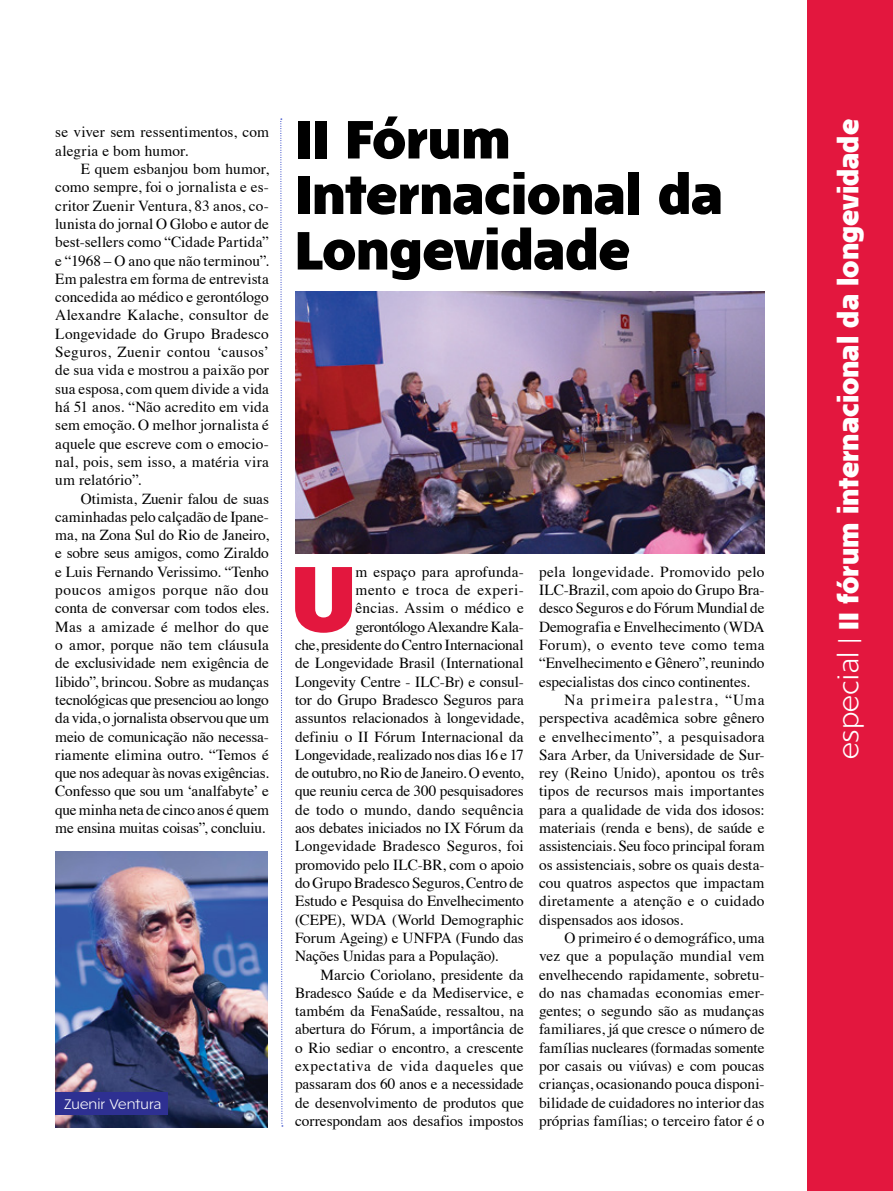
<style>
.page{position:relative;width:893px;height:1191px;background:#fff}
.page>*{position:absolute;margin:0;border:0;box-sizing:border-box;transform-origin:0 0}
.Capitular{font:90.45px "FR Hopper 730";color:#e3173e}
.Titulo{font:52.5px/55.5px "FR Hopper 730";letter-spacing:-.005em;color:#000}
.t1{font:27px "FR Hopper 730";color:#fff}
.Corpo_de_texto_padrã{font:15.3px/18.3px "Times";color:#000;text-align:justify}
.Capitular-2{font:15.3px "Times";letter-spacing:-.01em;color:#000}
.Capitular-3{font:15.3px "Times";letter-spacing:.01em;color:#000}
.Capitular-4{font:15.3px "Times";letter-spacing:.035em;color:#000}
.Capitular-5{font:15.3px "Times";letter-spacing:.015em;color:#000}
.Legenda_frase{font:13.5px "FR Hopper 330";letter-spacing:-.01em;color:#fff}
.s1{font-family:"FR Hopper 330"}
</style>
<div class="page">
<img style="left:296px;top:291px;width:469px;height:262px">
<svg style="left:280px;top:119px;width:3px;height:1007px"></svg>
<img style="left:55px;top:851px;width:213px;height:276px">
<div style="left:55px;top:1092px;width:112px;height:23px;background:#2e3092"></div>
<div style="left:807px;top:0;width:86px;height:1191px;background:#e3173e"></div>
<p class="Corpo_de_texto_padrã" style="left:55px;top:122px;width:215px">se viver sem ressentimentos, com alegria e bom humor.</p>
<p class="Corpo_de_texto_padrã" style="left:55px;top:158px;width:215px;text-indent:26px">E quem esbanjou bom humor, como sempre, foi o jornalista e es&shy;critor Zuenir Ventura, 83 anos, co&shy;lunista do jornal O Globo e autor de best-sellers como “Cidade Partida” e “1968 – O ano que não terminou”.<br>Em palestra em forma de entrevista concedida ao médico e gerontólogo Alexandre Kalache, consultor de Longevidade do Grupo Bradesco Seguros, Zuenir contou ‘causos’ de sua vida e mostrou a paixão por sua esposa, com quem divide a vida há 51 anos. “Não acredito em vida sem emoção. O melhor jornalista é aquele que escreve com o emocio&shy;nal, pois, sem isso, a matéria vira um relatório”.</p>
<p class="Corpo_de_texto_padrã" style="left:55px;top:488px;width:215px;text-indent:26px">Otimista, Zuenir falou de suas caminhadas pelo calçadão de Ipane&shy;ma, na Zona Sul do Rio de Janeiro, e sobre seus amigos, como Ziraldo e Luis Fernando Verissimo. “Tenho poucos amigos porque não dou conta de conversar com todos eles.<br>Mas a amizade é melhor do que o amor, porque não tem cláusula de exclusividade nem exigência de libido”, brincou. Sobre as mudanças tecnológicas que presenciou ao longo da vida, o jornalista observou que um meio de comunicação não necessa&shy;riamente elimina outro. “Temos é que nos adequar às novas exigências.<br>Confesso que sou um ‘analfabyte’ e que minha neta de cinco anos é quem me ensina muitas coisas”, concluiu.</p>
<p class="Legenda_frase" style="left:64px;top:1095px;width:99px">Zuenir Ventura</p>
<p class="Titulo" style="left:295px;top:109px;width:430px">II Fórum<br>Internacional da<br>Longevidade</p>
<p class="Capitular" style="left:291px;top:536px;width:66px">U</p>
<p class="Capitular-3" style="left:356px;top:557px;width:170px">m espaço para aprofunda-</p>
<p class="Capitular-4" style="left:356px;top:575px;width:170px">mento e troca de experi-</p>
<p class="Capitular-5" style="left:356px;top:594px;width:170px">ências. Assim o médico e</p>
<p class="Capitular-2" style="left:356px;top:612px;width:170px">gerontólogo Alexandre Kala-</p>
<p class="Capitular-2" style="left:295px;top:630px;width:230px">che, presidente do Centro Internacional</p>
<p class="Capitular-2" style="left:295px;top:649px;width:230px">de Longevidade Brasil (International</p>
<p class="Capitular-2" style="left:295px;top:667px;width:230px">Longevity Centre - ILC-Br) e consul-</p>
<p class="Capitular-2" style="left:295px;top:685px;width:230px">tor do Grupo Bradesco Seguros para</p>
<p class="Capitular-2" style="left:295px;top:704px;width:230px">assuntos relacionados à longevidade,</p>
<p class="Capitular-2" style="left:295px;top:722px;width:230px">definiu o II Fórum Internacional da</p>
<p class="Capitular-2" style="left:295px;top:740px;width:230px">Longevidade, realizado nos dias 16 e 17</p>
<p class="Capitular-2" style="left:295px;top:758px;width:230px">de outubro, no Rio de Janeiro. O evento,</p>
<p class="Capitular-2" style="left:295px;top:777px;width:230px">que reuniu cerca de 300 pesquisadores</p>
<p class="Capitular-3" style="left:295px;top:795px;width:230px">de todo o mundo, dando sequência</p>
<p class="Capitular-2" style="left:295px;top:813px;width:230px">aos debates iniciados no IX Fórum da</p>
<p class="Capitular-3" style="left:295px;top:832px;width:230px">Longevidade Bradesco Seguros, foi</p>
<p class="Capitular-2" style="left:295px;top:850px;width:230px">promovido pelo ILC-BR, com o apoio</p>
<p class="Capitular-2" style="left:295px;top:868px;width:230px">do Grupo Bradesco Seguros, Centro de</p>
<p class="Capitular-2" style="left:295px;top:887px;width:230px">Estudo e Pesquisa do Envelhecimento</p>
<p class="Capitular-2" style="left:295px;top:905px;width:230px">(CEPE), WDA (World Demographic</p>
<p class="Capitular-2" style="left:295px;top:923px;width:230px">Forum Ageing) e UNFPA (Fundo das</p>
<p class="Capitular-2" style="left:295px;top:941px;width:205px">Nações Unidas para a População).</p>
<p class="Corpo_de_texto_padrã" style="left:295px;top:964px;width:230px;text-indent:26px">Marcio Coriolano, presidente da Bradesco Saúde e da Mediservice, e também da FenaSaúde, ressaltou, na abertura do Fórum, a importância de o Rio sediar o encontro, a crescente expectativa de vida daqueles que passaram dos 60 anos e a necessidade de desenvolvimento de produtos que correspondam aos desafios impostos</p>
<p class="Corpo_de_texto_padrã" style="left:539px;top:561px;width:227px">pela longevidade. Promovido pelo ILC-Brazil, com apoio do Grupo Bra&shy;desco Seguros e do Fórum Mundial de Demografia e Envelhecimento (WDA Forum), o evento teve como tema “Envelhecimento e Gênero”, reunindo especialistas dos cinco continentes.</p>
<p class="Corpo_de_texto_padrã" style="left:539px;top:689px;width:227px;text-indent:26px">Na primeira palestra, “Uma perspectiva acadêmica sobre gênero e envelhecimento”, a pesquisadora Sara Arber, da Universidade de Sur&shy;rey (Reino Unido), apontou os três tipos de recursos mais importantes para a qualidade de vida dos idosos: materiais (renda e bens), de saúde e assistenciais. Seu foco principal foram os assistenciais, sobre os quais desta&shy;cou quatros aspectos que impactam diretamente a atenção e o cuidado dispensados aos idosos.</p>
<p class="Corpo_de_texto_padrã" style="left:539px;top:927px;width:227px;text-indent:26px">O primeiro é o demográfico, uma vez que a população mundial vem envelhecendo rapidamente, sobretu&shy;do nas chamadas economias emer&shy;gentes; o segundo são as mudanças familiares, já que cresce o número de famílias nucleares (formadas somente por casais ou viúvas) e com poucas crianças, ocasionando pouca disponi&shy;bilidade de cuidadores no interior das próprias famílias; o terceiro fator é o</p>
<p class="t1" style="left:830px;top:758px;width:641px;rotate:-90deg"><span class="s1">especial |</span> II fórum internacional da longevidade</p>
</div>
